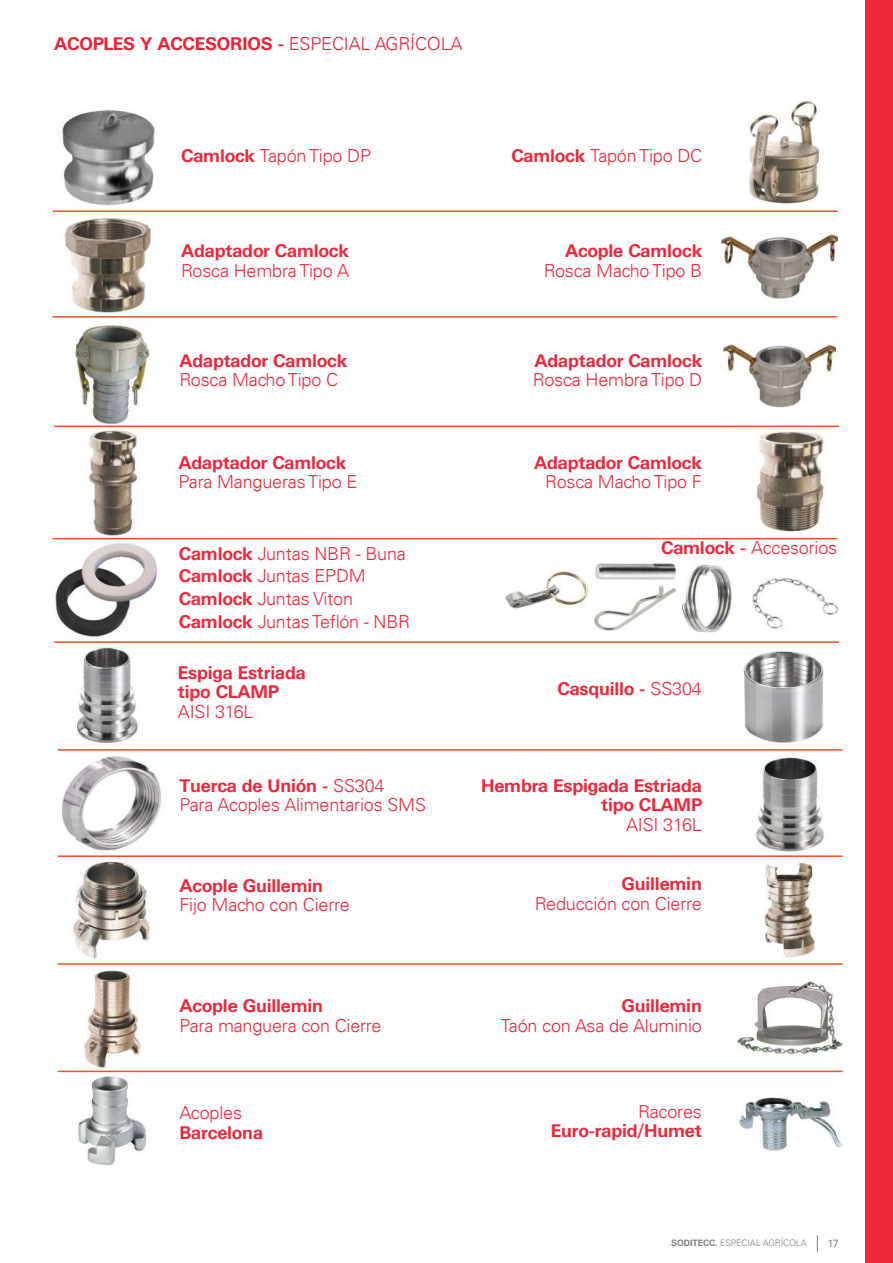
<style>
.page{position:relative;width:893px;height:1263px;background:#fff}
.page>*{position:absolute;margin:0;border:0;box-sizing:border-box;transform-origin:0 0}
.t1{font:300 18px "Univers LT";letter-spacing:-.01em;color:#ed283c}
.t2{font:700 18px/19.5px "Univers BQ";letter-spacing:-.01em;color:#ed283c}
.t3{font:300 18px/22.8px "Univers LT";letter-spacing:-.01em;color:#ee283b}
.t4{font:700 18px "Univers BQ";letter-spacing:-.01em;color:#ed2136}
.t5{font:700 18px/19.5px "Univers BQ";letter-spacing:-.01em;color:#eb283d;text-align:right}
.t6{font:300 18px "Univers LT";letter-spacing:-.01em;color:#eb283d}
.t7{font:300 10.5px "Univers LT";color:#4b4c4d}
.t8{font:300 9px "Univers LT";letter-spacing:-.01em;color:#808285}
.s1{font-family:"Univers LT";font-weight:300}
.s2{font-family:"Univers BQ";font-weight:700}
</style>
<div class="page">
<img style="left:64px;top:217px;width:88px;height:96px">
<img style="left:62px;top:110px;width:93px;height:96px">
<img style="left:721px;top:234px;width:116px;height:65px">
<div style="left:865px;top:0;width:28px;height:1263px;background:#ee283b"></div>
<img style="left:748px;top:99px;width:73px;height:105px">
<hr style="left:53px;top:210px;width:785px;height:2px;background:#f05022">
<img style="left:55px;top:543px;width:102px;height:94px">
<img style="left:54px;top:324px;width:105px;height:102px">
<img style="left:724px;top:343px;width:111px;height:83px">
<hr style="left:52px;top:316px;width:785px;height:2px;background:#f05022">
<hr style="left:54px;top:426px;width:785px;height:1px;background:#f05022">
<img style="left:756px;top:431px;width:69px;height:101px">
<img style="left:88px;top:429px;width:50px;height:107px">
<img style="left:505px;top:570px;width:84px;height:40px">
<img style="left:681px;top:564px;width:51px;height:69px">
<img style="left:752px;top:577px;width:85px;height:53px">
<img style="left:593px;top:563px;width:84px;height:68px">
<hr style="left:52px;top:538px;width:785px;height:1px;background:#f05022">
<hr style="left:54px;top:641px;width:785px;height:2px;background:#f05022">
<img style="left:77px;top:647px;width:61px;height:96px">
<img style="left:743px;top:651px;width:81px;height:92px">
<hr style="left:58px;top:749px;width:784px;height:2px;background:#f05022">
<img style="left:62px;top:756px;width:99px;height:95px">
<img style="left:754px;top:756px;width:70px;height:96px">
<img style="left:736px;top:981px;width:106px;height:75px">
<img style="left:764px;top:861px;width:51px;height:97px">
<img style="left:73px;top:861px;width:78px;height:98px">
<hr style="left:58px;top:855px;width:784px;height:2px;background:#f05022">
<hr style="left:58px;top:963px;width:784px;height:2px;background:#f05022">
<img style="left:84px;top:970px;width:57px;height:97px">
<img style="left:78px;top:1076px;width:69px;height:90px">
<hr style="left:58px;top:1071px;width:784px;height:1px;background:#f05022">
<img style="left:739px;top:1097px;width:103px;height:54px">
<svg style="left:817px;top:1235px;width:1px;height:17px"></svg>
<p class="t4" style="left:54px;top:34px;width:410px">ACOPLES Y ACCESORIOS - <span class="s1">ESPECIAL AGRÍCOLA</span></p>
<p class="t3" style="left:181px;top:144px;width:191px"><span class="s2">Camlock</span> Tapón Tipo DP</p>
<p class="t3" style="left:511px;top:144px;width:192px"><span class="s2">Camlock</span> Tapón Tipo DC</p>
<p class="t2" style="left:181px;top:241px;width:169px">Adaptador Camlock</p>
<p class="t1" style="left:181px;top:259px;width:169px">Rosca Hembra Tipo A</p>
<p class="t2" style="left:565px;top:241px;width:139px">Acople Camlock</p>
<p class="t1" style="left:544px;top:259px;width:160px">Rosca Macho Tipo B</p>
<p class="t2" style="left:179px;top:351px;width:169px">Adaptador Camlock</p>
<p class="t1" style="left:179px;top:369px;width:160px">Rosca Macho Tipo C</p>
<p class="t2" style="left:534px;top:351px;width:169px">Adaptador Camlock</p>
<p class="t1" style="left:533px;top:369px;width:171px">Rosca Hembra Tipo D</p>
<p class="t2" style="left:179px;top:453px;width:169px">Adaptador Camlock</p>
<p class="t1" style="left:179px;top:471px;width:180px">Para Mangueras Tipo E</p>
<p class="t2" style="left:534px;top:453px;width:169px">Adaptador Camlock</p>
<p class="t1" style="left:545px;top:471px;width:158px">Rosca Macho Tipo F</p>
<p class="t3" style="left:179px;top:542px;width:233px"><span class="s2">Camlock</span> Juntas NBR - Buna<br><span class="s2">Camlock</span> Juntas EPDM<br><span class="s2">Camlock</span> Juntas Viton<br><span class="s2">Camlock</span> Juntas Teflón - NBR</p>
<p class="t1" style="left:661px;top:537px;width:178px"><span class="s2">Camlock -</span> Accesorios</p>
<p class="t2" style="left:178px;top:663px;width:129px">Espiga Estriada tipo CLAMP</p>
<p class="t1" style="left:178px;top:700px;width:77px">AISI 316L</p>
<p class="t2" style="left:557px;top:680px;width:146px">Casquillo - <span class="s1">SS304</span></p>
<p class="t2" style="left:179px;top:776px;width:207px">Tuerca de Unión - <span class="s1">SS304</span></p>
<p class="t1" style="left:179px;top:794px;width:248px">Para Acoples Alimentarios SMS</p>
<p class="t5" style="left:481px;top:776px;width:222px">Hembra Espigada Estriada tipo CLAMP</p>
<p class="t6" style="left:626px;top:813px;width:77px">AISI 316L</p>
<p class="t2" style="left:179px;top:876px;width:145px">Acople Guillemin</p>
<p class="t1" style="left:179px;top:894px;width:172px">Fijo Macho con Cierre</p>
<p class="t2" style="left:622px;top:875px;width:82px">Guillemin</p>
<p class="t1" style="left:535px;top:893px;width:169px">Reducción con Cierre</p>
<p class="t2" style="left:179px;top:997px;width:145px">Acople Guillemin</p>
<p class="t1" style="left:179px;top:1015px;width:204px">Para manguera con Cierre</p>
<p class="t2" style="left:622px;top:997px;width:82px">Guillemin</p>
<p class="t1" style="left:501px;top:1015px;width:203px">Taón con Asa de Aluminio</p>
<p class="t1" style="left:179px;top:1102px;width:64px">Acoples</p>
<p class="t2" style="left:179px;top:1123px;width:85px">Barcelona</p>
<p class="t1" style="left:638px;top:1101px;width:65px">Racores</p>
<p class="t2" style="left:551px;top:1122px;width:153px">Euro-rapid/Humet</p>
<p class="t8" style="left:671px;top:1237px;width:137px"><span class="s2">SODITECC.</span> ESPECIAL AGRÍCOLA</p>
<p class="t7" style="left:828px;top:1237px;width:12px">17</p>
</div>
